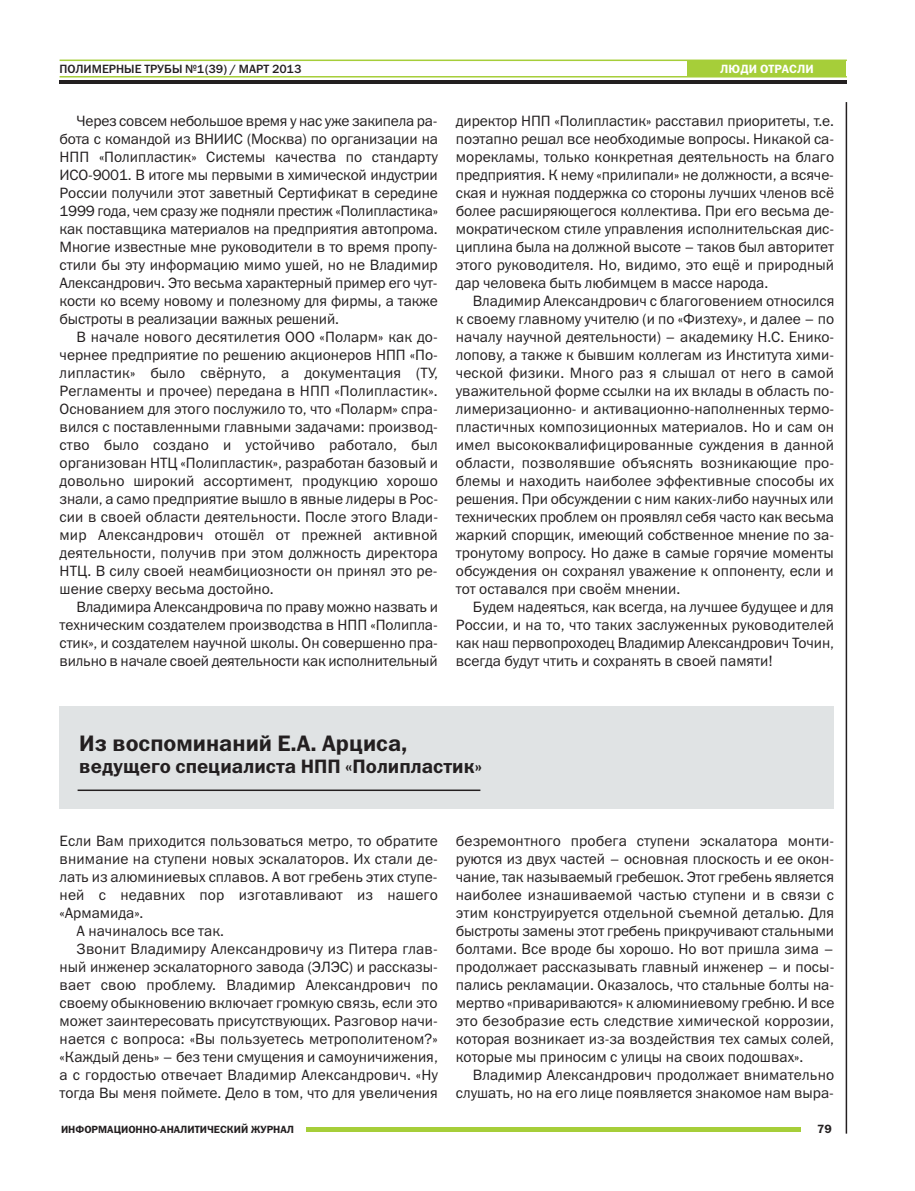
<style>
.page{position:relative;width:915px;height:1191px;background:#fff}
.page>*{position:absolute;margin:0;border:0;box-sizing:border-box;transform-origin:0 0}
.t1{font:22.5px "Franklin Gothic Demi C";color:#231f20}
.t2{font:19.5px "Franklin Gothic Demi C";color:#231f20}
.t3{font:15px/18px "Franklin Gothic Book C";color:#231f20;text-align:justify}
.t4{font:12px "Franklin Gothic Medium C";color:#231f20}
.t5{font:12px "Franklin Gothic Demi C";letter-spacing:.01em;color:#fff}
.t6{font:12px "Franklin Gothic Demi C";color:#231f20}
.t7{font:10.5px "Franklin Gothic Demi C";color:#231f20}
</style>
<div class="page">
<div style="left:60px;top:706px;width:773px;height:102px;background:#e0e3e4"></div>
<hr style="left:845px;top:102px;width:1px;height:1031px;background:#231f20">
<hr style="left:306px;top:1127px;width:494px;height:4px;background:#a6ce39">
<hr style="left:60px;top:76px;width:786px;height:1px;background:#a6ce39">
<hr style="left:60px;top:60px;width:786px;height:1px;background:#a6ce39">
<hr style="left:60px;top:80px;width:786px;height:3px;background:#231f20">
<div style="left:687px;top:60px;width:158px;height:16px;background:#a6ce39"></div>
<hr style="left:78px;top:789px;width:402px;height:2px;background:#231f20">
<p class="t4" style="left:60px;top:62px;width:243px">ПОЛИМЕРНЫЕ ТРУБЫ №1(39) / МАРТ 2013</p>
<p class="t5" style="left:720px;top:62px;width:95px">ЛЮДИ ОТРАСЛИ</p>
<p class="t3" style="left:60px;top:112px;width:380px;text-indent:17px">Через совсем небольшое время у нас уже закипела ра&shy;бота с командой из ВНИИС (Москва) по организации на НПП «Полипластик» Системы качества по стандарту ИСО-9001. В итоге мы первыми в химической индустрии России получили этот заветный Сертификат в середине 1999 года, чем сразу же подняли престиж «Полипластика» как поставщика материалов на предприятия автопрома.<br>Многие известные мне руководители в то время пропу&shy;стили бы эту информацию мимо ушей, но не Владимир Александрович. Это весьма характерный пример его чут&shy;кости ко всему новому и полезному для фирмы, а также быстроты в реализации важных решений.</p>
<p class="t3" style="left:60px;top:328px;width:380px;text-indent:17px">В начале нового десятилетия ООО «Поларм» как до&shy;чернее предприятие по решению акционеров НПП «По&shy;липластик» было свёрнуто, а документация (ТУ, Регламенты и прочее) передана в НПП «Полипластик».<br>Основанием для этого послужило то, что «Поларм» спра&shy;вился с поставленными главными задачами: производ&shy;ство было создано и устойчиво работало, был организован НТЦ «Полипластик», разработан базовый и довольно широкий ассортимент, продукцию хорошо знали, а само предприятие вышло в явные лидеры в Рос&shy;сии в своей области деятельности. После этого Влади&shy;мир Александрович отошёл от прежней активной деятельности, получив при этом должность директора НТЦ. В силу своей неамбициозности он принял это ре&shy;шение сверху весьма достойно.</p>
<p class="t3" style="left:60px;top:598px;width:380px;text-indent:17px">Владимира Александровича по праву можно назвать и техническим создателем производства в НПП «Полипла&shy;стик», и создателем научной школы. Он совершенно пра&shy;вильно в начале своей деятельности как исполнительный</p>
<p class="t3" style="left:455px;top:112px;width:379px">директор НПП «Полипластик» расставил приоритеты, т.е. поэтапно решал все необходимые вопросы. Никакой са&shy;морекламы, только конкретная деятельность на благо предприятия. К нему «прилипали» не должности, а всяче&shy;ская и нужная поддержка со стороны лучших членов всё более расширяющегося коллектива. При его весьма де&shy;мократическом стиле управления исполнительская дис&shy;циплина была на должной высоте – таков был авторитет этого руководителя. Но, видимо, это ещё и природный дар человека быть любимцем в массе народа.</p>
<p class="t3" style="left:455px;top:292px;width:380px;text-indent:17px">Владимир Александрович с благоговением относился к своему главному учителю (и по «Физтеху», и далее – по началу научной деятельности) – академику Н.С. Енико&shy;лопову, а также к бывшим коллегам из Института хими&shy;ческой физики. Много раз я слышал от него в самой уважительной форме ссылки на их вклады в область по&shy;лимеризационно- и активационно-наполненных термо&shy;пластичных композиционных материалов. Но и сам он имел высококвалифицированные суждения в данной области, позволявшие объяснять возникающие про&shy;блемы и находить наиболее эффективные способы их решения. При обсуждении с ним каких-либо научных или технических проблем он проявлял себя часто как весьма жаркий спорщик, имеющий собственное мнение по за&shy;тронутому вопросу. Но даже в самые горячие моменты обсуждения он сохранял уважение к оппоненту, если и тот оставался при своём мнении.</p>
<p class="t3" style="left:455px;top:598px;width:379px;text-indent:17px">Будем надеяться, как всегда, на лучшее будущее и для России, и на то, что таких заслуженных руководителей как наш первопроходец Владимир Александрович Точин, всегда будут чтить и сохранять в своей памяти!</p>
<h1 class="t1" style="left:79px;top:730px;width:330px">Из воспоминаний Е.А. Арциса,</h1>
<h2 class="t2" style="left:79px;top:754px;width:404px">ведущего специалиста НПП «Полипластик»</h2>
<p class="t3" style="left:60px;top:832px;width:380px">Если Вам приходится пользоваться метро, то обратите</p>
<p class="t3" style="left:60px;top:850px;width:379px">внимание на ступени новых эскалаторов. Их стали де-</p>
<p class="t3" style="left:60px;top:868px;width:379px">лать из алюминиевых сплавов. А вот гребень этих ступе-</p>
<p class="t3" style="left:60px;top:886px;width:379px">ней с недавних пор изготавливают из нашего</p>
<p class="t3" style="left:60px;top:904px;width:85px">«Армамида».</p>
<p class="t3" style="left:77px;top:922px;width:149px">А начиналось все так.</p>
<p class="t3" style="left:77px;top:940px;width:362px">Звонит Владимиру Александровичу из Питера глав-</p>
<p class="t3" style="left:60px;top:958px;width:379px">ный инженер эскалаторного завода (ЭЛЭС) и рассказы-</p>
<p class="t3" style="left:60px;top:976px;width:379px">вает свою проблему. Владимир Александрович по</p>
<p class="t3" style="left:60px;top:994px;width:379px">своему обыкновению включает громкую связь, если это</p>
<p class="t3" style="left:60px;top:1012px;width:379px">может заинтересовать присутствующих. Разговор начи-</p>
<p class="t3" style="left:60px;top:1030px;width:379px">нается с вопроса: «Вы пользуетесь метрополитеном?»</p>
<p class="t3" style="left:60px;top:1048px;width:379px">«Каждый день» – без тени смущения и самоуничижения,</p>
<p class="t3" style="left:60px;top:1066px;width:379px">а с гордостью отвечает Владимир Александрович. «Ну</p>
<p class="t3" style="left:60px;top:1084px;width:379px">тогда Вы меня поймете. Дело в том, что для увеличения</p>
<p class="t7" style="left:61px;top:1122px;width:234px">ИНФОРМАЦИОННО-АНАЛИТИЧЕСКИЙ ЖУРНАЛ</p>
<p class="t3" style="left:456px;top:832px;width:380px">безремонтного пробега ступени эскалатора монти&shy;руются из двух частей – основная плоскость и ее окон&shy;чание, так называемый гребешок. Этот гребень является наиболее изнашиваемой частью ступени и в связи с этим конструируется отдельной съемной деталью. Для быстроты замены этот гребень прикручивают стальными болтами. Все вроде бы хорошо. Но вот пришла зима – продолжает рассказывать главный инженер – и посы&shy;пались рекламации. Оказалось, что стальные болты на&shy;мертво «привариваются» к алюминиевому гребню. И все это безобразие есть следствие химической коррозии, которая возникает из-за воздействия тех самых солей, которые мы приносим с улицы на своих подошвах».</p>
<p class="t3" style="left:456px;top:1066px;width:379px;text-align:right">Владимир Александрович продолжает внимательно слушать, но на его лице появляется знакомое нам выра-</p>
<p class="t6" style="left:817px;top:1122px;width:16px">79</p>
</div>
